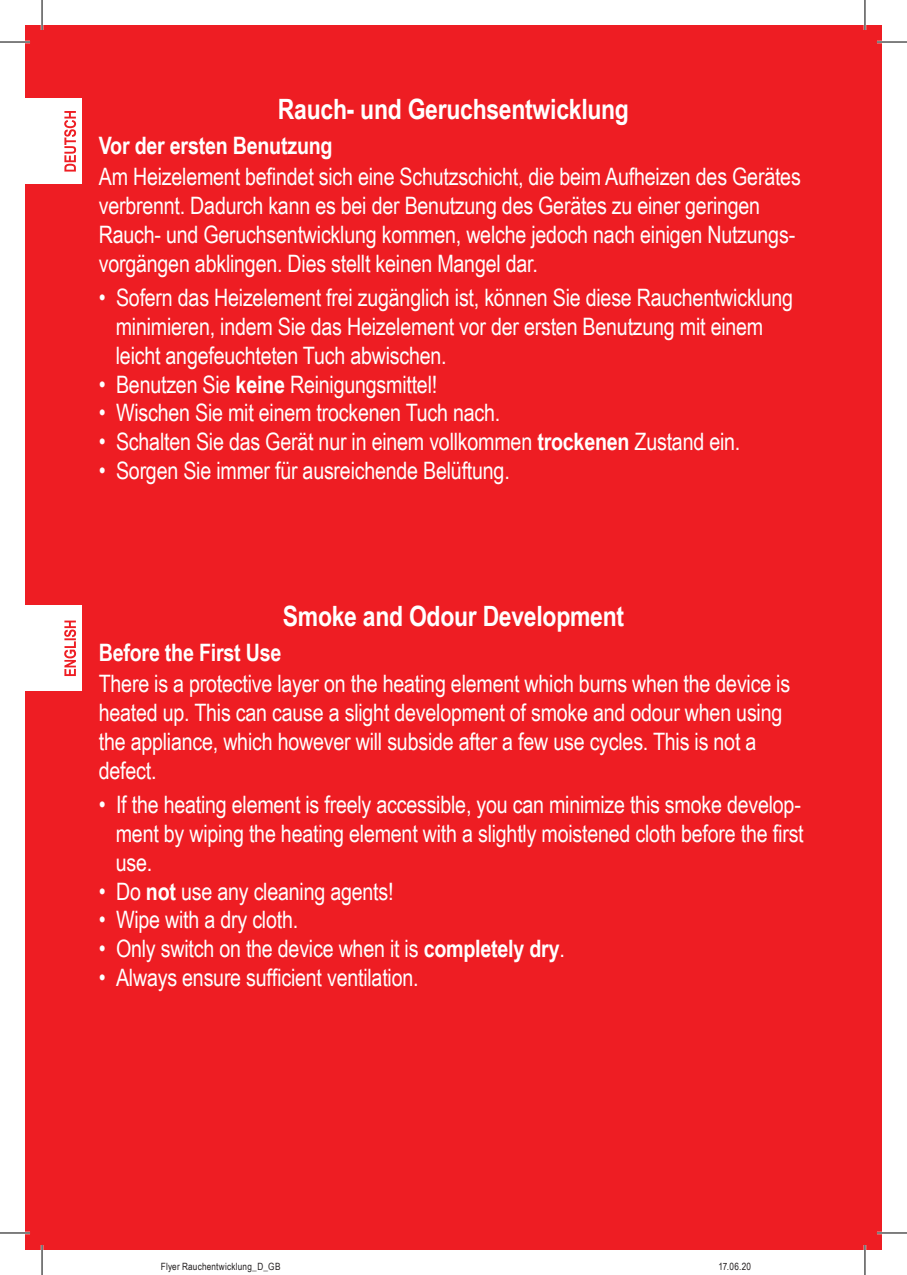
<style>
.page{position:relative;width:907px;height:1275px;background:#fff}
.page>*{position:absolute;margin:0;border:0;box-sizing:border-box;transform-origin:0 0}
.H1_10pt{font:700 28px "Arial Narrow";letter-spacing:-.01em;color:#fff}
.CTC_Text_8pt_danach{font:24px/28.8px "Arial Narrow";letter-spacing:-.01em;color:#fff}
.H2_8pt{font:700 24px "Arial Narrow";letter-spacing:-.01em;color:#fff}
.t1{font:10px "Arial Narrow";letter-spacing:.02em;color:#231f20}
.s1{font-weight:700}
</style>
<div class="page">
<div style="left:25px;top:25px;width:856px;height:1225px;background:#ee1d23"></div>
<div style="left:25px;top:99px;width:57px;height:85px;background:#fff"></div>
<svg style="left:64px;top:111px;width:12px;height:61px"></svg>
<div style="left:25px;top:606px;width:57px;height:85px;background:#fff"></div>
<svg style="left:64px;top:620px;width:12px;height:56px"></svg>
<hr style="left:0;top:41px;width:30px;height:2px;background:#fff">
<hr style="left:876px;top:41px;width:30px;height:2px;background:#fff">
<hr style="left:0;top:1231px;width:30px;height:3px;background:#fff">
<hr style="left:876px;top:1231px;width:30px;height:3px;background:#fff">
<hr style="left:41px;top:0;width:2px;height:30px;background:#fff">
<hr style="left:41px;top:1245px;width:2px;height:30px;background:#fff">
<hr style="left:863px;top:0;width:2px;height:30px;background:#fff">
<hr style="left:863px;top:1245px;width:2px;height:30px;background:#fff">
<hr style="left:0;top:42px;width:30px;height:1px;background:#000">
<hr style="left:876px;top:42px;width:30px;height:1px;background:#000">
<hr style="left:0;top:1232px;width:30px;height:1px;background:#000">
<hr style="left:876px;top:1232px;width:30px;height:1px;background:#000">
<hr style="left:42px;top:0;width:1px;height:30px;background:#000">
<hr style="left:42px;top:1245px;width:1px;height:30px;background:#000">
<hr style="left:864px;top:0;width:1px;height:30px;background:#000">
<hr style="left:864px;top:1245px;width:1px;height:30px;background:#000">
<p class="H1_10pt" style="left:278px;top:88px;width:352px">Rauch- und Geruchsentwicklung</p>
<p class="H2_8pt" style="left:99px;top:127px;width:235px">Vor der ersten Benutzung</p>
<p class="CTC_Text_8pt_danach" style="left:99px;top:161px;width:703px">Am Heizelement befindet sich eine Schutzschicht, die beim Aufheizen des Gerätes verbrennt. Dadurch kann es bei der Benutzung des Gerätes zu einer geringen Rauch- und Geruchsentwicklung kommen, welche jedoch nach einigen Nutzungs&shy;vorgängen abklingen. Dies stellt keinen Mangel dar.</p>
<p class="CTC_Text_8pt_danach" style="left:116px;top:282px;width:678px;text-indent:-17px">• Sofern das Heizelement frei zugänglich ist, können Sie diese Rauchentwicklung minimieren, indem Sie das Heizelement vor der ersten Benutzung mit einem leicht angefeuchteten Tuch abwischen.</p>
<p class="CTC_Text_8pt_danach" style="left:99px;top:369px;width:340px">• Benutzen Sie <span class="s1">keine</span> Reinigungsmittel!</p>
<p class="CTC_Text_8pt_danach" style="left:99px;top:398px;width:403px">• Wischen Sie mit einem trockenen Tuch nach.</p>
<p class="CTC_Text_8pt_danach" style="left:99px;top:426px;width:642px">• Schalten Sie das Gerät nur in einem vollkommen <span class="s1">trockenen</span> Zustand ein.</p>
<p class="CTC_Text_8pt_danach" style="left:99px;top:455px;width:412px">• Sorgen Sie immer für ausreichende Belüftung.</p>
<p class="H1_10pt" style="left:283px;top:595px;width:343px">Smoke and Odour Development</p>
<p class="H2_8pt" style="left:99px;top:634px;width:184px">Before the First Use</p>
<p class="CTC_Text_8pt_danach" style="left:99px;top:668px;width:692px">There is a protective layer on the heating element which burns when the device is heated up. This can cause a slight development of smoke and odour when using the appliance, which however will subside after a few use cycles. This is not a defect.</p>
<p class="CTC_Text_8pt_danach" style="left:116px;top:789px;width:689px;text-align:justify;text-indent:-17px">• If the heating element is freely accessible, you can minimize this smoke develop&shy;ment by wiping the heating element with a slightly moistened cloth before the first use.</p>
<p class="CTC_Text_8pt_danach" style="left:99px;top:875px;width:296px">• Do <span class="s1">not</span> use any cleaning agents!</p>
<p class="CTC_Text_8pt_danach" style="left:99px;top:904px;width:201px">• Wipe with a dry cloth.</p>
<p class="CTC_Text_8pt_danach" style="left:99px;top:933px;width:467px">• Only switch on the device when it is <span class="s1">completely dry</span>.</p>
<p class="CTC_Text_8pt_danach" style="left:99px;top:962px;width:321px">• Always ensure sufficient ventilation.</p>
<p class="t1" style="left:161px;top:1258px;width:121px">Flyer Rauchentwicklung_D_GB</p>
<p class="t1" style="left:718px;top:1258px;width:34px">17.06.20</p>
</div>
